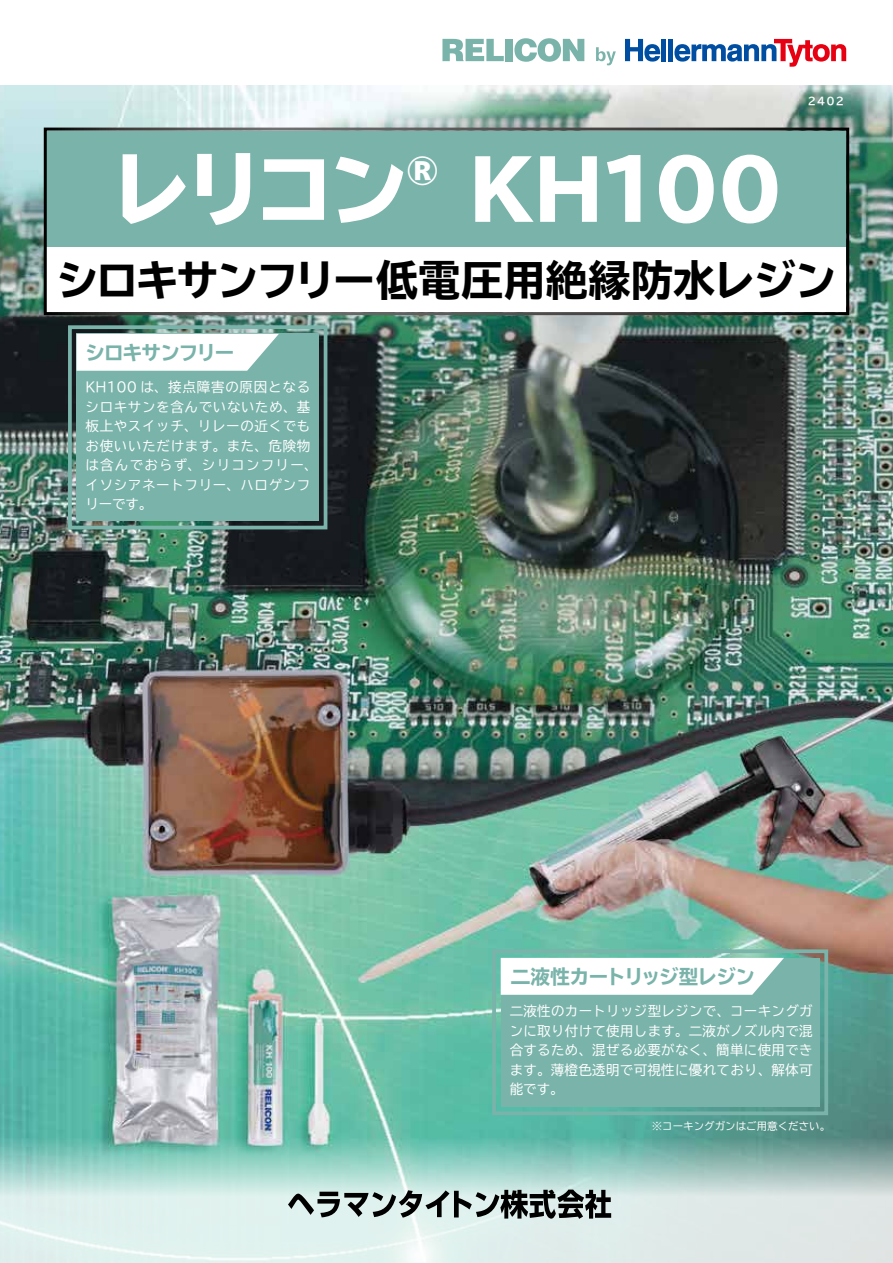
<style>
.page{position:relative;width:893px;height:1263px;background:#fff}
.page>*{position:absolute;margin:0;border:0;box-sizing:border-box;transform-origin:0 0}
.t1{font:800 81px "TBUD Go Std";letter-spacing:-.09em;color:#fff}
.t2{font:700 expanded 42px "TBUD Go Std";letter-spacing:-.03em;color:#000}
.t3{font:800 31.5px "TBUD Go Std";color:#fff}
.t4{font:700 expanded 19.5px "TBUD Go Std";letter-spacing:-.045em;color:#79b3aa}
.t5{font:13.5px/19.5px "TBUD Go Std";letter-spacing:.05em;color:#fff}
.t6{font:10.5px "TBUD Go Std";color:#fff}
.t7{font:700 10.5px "TBUD Go Std";color:#fff}
</style>
<div class="page">
<img style="left:0;top:85px;width:893px;height:1052px">
<svg style="left:42px;top:126px;width:809px;height:191px"></svg>
<svg style="left:442px;top:39px;width:62px;height:22px"></svg>
<div style="left:506px;top:39px;width:7px;height:22px;background:#79b3aa"></div>
<svg style="left:514px;top:38px;width:70px;height:24px"></svg>
<hr style="left:662px;top:39px;width:4px;height:22px;background:#004ea2">
<hr style="left:669px;top:39px;width:4px;height:22px;background:#004ea2">
<svg style="left:625px;top:39px;width:35px;height:23px"></svg>
<svg style="left:674px;top:39px;width:172px;height:28px"></svg>
<svg style="left:596px;top:47px;width:20px;height:18px"></svg>
<svg style="left:0;top:1137px;width:893px;height:126px;background:#bdddd7"></svg>
<svg style="left:288px;top:1189px;width:323px;height:30px;background:#8c9896"></svg>
<div style="left:68px;top:325px;width:259px;height:204px;border:4px solid #79b3aa"></div>
<div style="left:77px;top:334px;width:242px;height:187px;background:#79b3aa"></div>
<svg style="left:77px;top:334px;width:202px;height:37px;background:#f3f8f7"></svg>
<div style="left:492px;top:949px;width:336px;height:166px;border:4px solid #79b3aa"></div>
<div style="left:501px;top:958px;width:319px;height:149px;background:#79b3aa"></div>
<svg style="left:501px;top:958px;width:283px;height:37px;background:#f6faf9"></svg>
<p class="t7" style="left:808px;top:93px;width:38px">2402</p>
<h1 class="t1" style="left:110px;top:144px;width:300px">レリコン</h1>
<h3 class="t3" style="left:407px;top:154px;width:33px">®</h3>
<h1 class="t1" style="left:467px;top:144px;width:317px">KH100</h1>
<h2 class="t2" style="left:56px;top:257px;width:782px">シロキサンフリー低電圧用絶縁防水レジン</h2>
<h3 class="t4" style="left:86px;top:342px;width:150px">シロキサンフリー</h3>
<p class="t5" style="left:86px;top:377px;width:233px">KH100 は、接点障害の原因となるシロキサンを含んでいないため、基板上やスイッチ、リレーの近くでもお使いいただけます。また、危険物は含んでおらず、シリコンフリー、イソシアネートフリー、ハロゲンフリーです。</p>
<h3 class="t4" style="left:511px;top:966px;width:246px">二液性カートリッジ型レジン</h3>
<p class="t5" style="left:510px;top:1001px;width:304px;text-align:justify">二液性のカートリッジ型レジンで、コーキングガンに取り付けて使用します。二液がノズル内で混合するため、混ぜる必要がなく、簡単に使用できます。薄橙色透明で可視性に優れており、解体可能です。</p>
<p class="t6" style="left:652px;top:1117px;width:180px">※コーキングガンはご用意ください。</p>
</div>
